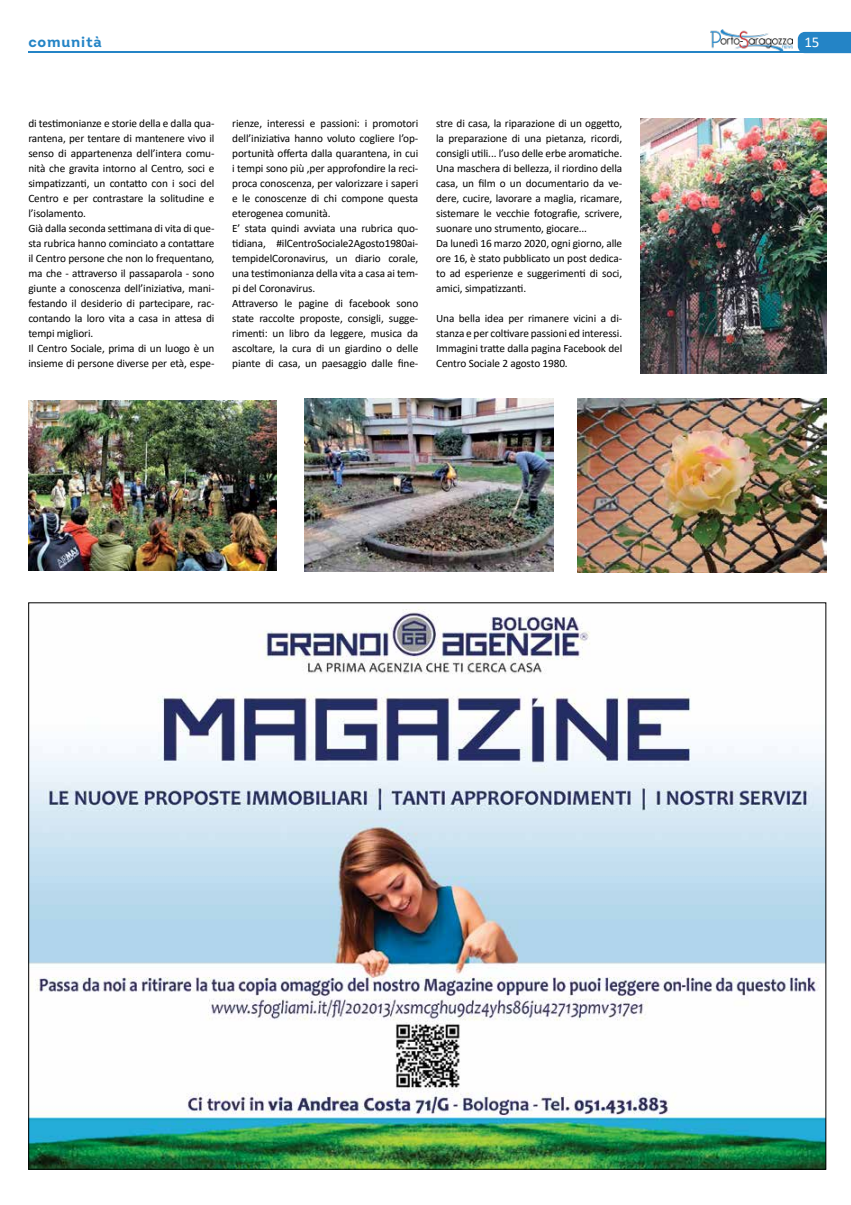
<style>
.page{position:relative;width:851px;height:1205px;background:#fff}
.page>*{position:absolute;margin:0;border:0;box-sizing:border-box;transform-origin:0 0}
.t1{font:700 15px "Intro";letter-spacing:.05em;color:#2484c6}
.t2{font:15px "Calibri";color:#fff}
.t3{font:11.25px/15px "Calibri";letter-spacing:-.01em;color:#000}
</style>
<div class="page">
<img style="left:30px;top:609px;width:794px;height:558px">
<svg style="left:797px;top:32px;width:53px;height:21px"></svg>
<hr style="left:28px;top:51px;width:798px;height:2px;background:#2484c6">
<img style="left:710px;top:29px;width:82px;height:23px">
<img style="left:305px;top:399px;width:248px;height:172px">
<img style="left:578px;top:399px;width:248px;height:173px">
<img style="left:28px;top:400px;width:248px;height:170px">
<img style="left:640px;top:119px;width:186px;height:255px">
<h1 class="t1" style="left:28px;top:32px;width:75px">comunità</h1>
<h1 class="t2" style="left:804px;top:31px;width:17px">15</h1>
<p class="t3" style="left:28px;top:116px;width:188px">di testimonianze e storie della e dalla qua&shy;rantena, per tentare di mantenere vivo il senso di appartenenza dell’intera comu&shy;nità che gravita intorno al Centro, soci e simpatizzanti, un contatto con i soci del Centro e per contrastare la solitudine e l’isolamento.<br>Già dalla seconda settimana di vita di que&shy;sta rubrica hanno cominciato a contattare il Centro persone che non lo frequentano, ma che - attraverso il passaparola - sono giunte a conoscenza dell’iniziativa, mani&shy;festando il desiderio di partecipare, rac&shy;contando la loro vita a casa in attesa di tempi migliori.<br>Il Centro Sociale, prima di un luogo è un insieme di persone diverse per età, espe-</p>
<p class="t3" style="left:232px;top:116px;width:187px">rienze, interessi e passioni: i promotori dell’iniziativa hanno voluto cogliere l’op&shy;portunità offerta dalla quarantena, in cui i tempi sono più ,per approfondire la reci&shy;proca conoscenza, per valorizzare i saperi e le conoscenze di chi compone questa eterogenea comunità.<br>E’ stata quindi avviata una rubrica quo&shy;tidiana, #ilCentroSociale2Agosto1980ai&shy;tempidelCoronavirus, un diario corale, una testimonianza della vita a casa ai tem&shy;pi del Coronavirus.<br>Attraverso le pagine di facebook sono state raccolte proposte, consigli, sugge&shy;rimenti: un libro da leggere, musica da ascoltare, la cura di un giardino o delle piante di casa, un paesaggio dalle fine-</p>
<p class="t3" style="left:436px;top:116px;width:188px">stre di casa, la riparazione di un oggetto, la preparazione di una pietanza, ricordi, consigli utili... l’uso delle erbe aromatiche.<br>Una maschera di bellezza, il riordino della casa, un film o un documentario da ve&shy;dere, cucire, lavorare a maglia, ricamare, sistemare le vecchie fotografie, scrivere, suonare uno strumento, giocare...<br>Da lunedì 16 marzo 2020, ogni giorno, alle ore 16, è stato pubblicato un post dedica&shy;to ad esperienze e suggerimenti di soci, amici, simpatizzanti.</p>
<p class="t3" style="left:436px;top:311px;width:187px;text-align:justify">Una bella idea per rimanere vicini a di&shy;stanza e per coltivare passioni ed interessi.<br>Immagini tratte dalla pagina Facebook del Centro Sociale 2 agosto 1980.</p>
</div>
